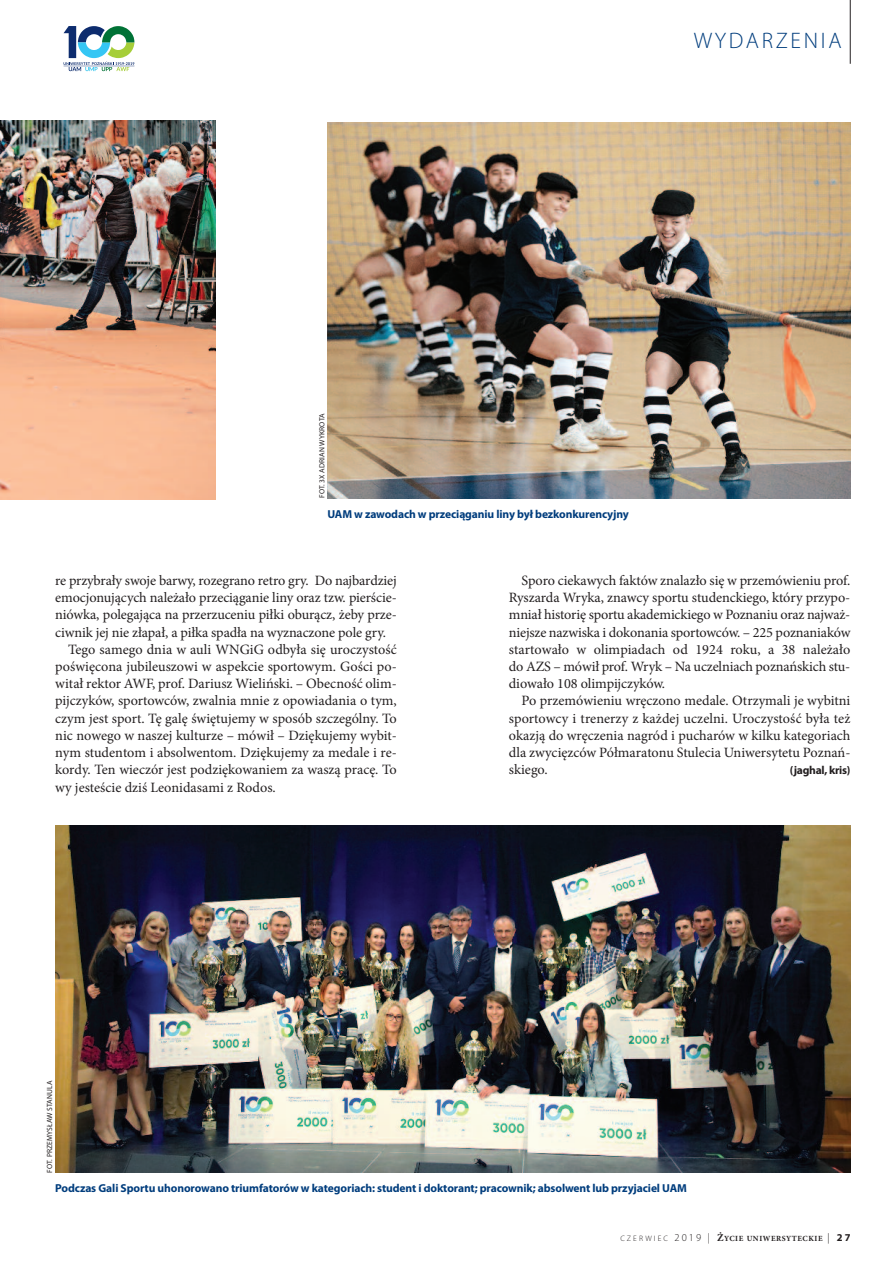
<style>
.page{position:relative;width:893px;height:1263px;background:#fff}
.page>*{position:absolute;margin:0;border:0;box-sizing:border-box;transform-origin:0 0}
.t1{font:300 22.5px "Myriad Pro";letter-spacing:.12em;color:#013d7d}
.t2{font:14.25px/17.2px "Minion Pro";letter-spacing:-.005em;color:#231f20;text-align:justify}
.t3{font:700 11.55px "Myriad Pro";letter-spacing:-.01em;color:#013d7d}
.t4{font:700 11.55px "Myriad Pro";letter-spacing:-.025em;color:#231f20}
.t5{font:700 7.8px "Minion Pro";letter-spacing:.065em;color:#231f20}
.t6{font:7.5px "Myriad Pro";letter-spacing:.02em;color:#231f20}
.s1{font-family:"Myriad Pro";font-weight:300}
.s2{font-family:"Myriad Pro";font-weight:300;font-size:10.5px}
.s3{font-size:10.5px}
.s4{font-family:"Myriad Pro";font-size:10.5px}
</style>
<div class="page">
<svg style="left:64px;top:26px;width:70px;height:45px"></svg>
<hr style="left:850px;top:0;width:1px;height:64px;background:#231f20">
<img style="left:0;top:120px;width:215px;height:379px">
<img style="left:327px;top:122px;width:523px;height:377px">
<img style="left:55px;top:826px;width:795px;height:347px">
<h1 class="t1" style="left:694px;top:32px;width:149px">WYDARZENIA</h1>
<p class="t6" style="left:319px;top:498px;width:86px;rotate:-90deg">fot. 3x adrian wykrota</p>
<p class="t3" style="left:327px;top:510px;width:303px">UAm w zawodach w przeciąganiu liny był bezkonkurencyjny</p>
<p class="t2" style="left:55px;top:573px;width:343px">re przybrały swoje barwy, rozegrano retro gry. Do najbardziej</p>
<p class="t2" style="left:55px;top:590px;width:343px">emocjonujących należało przeciąganie liny oraz tzw. pierście-</p>
<p class="t2" style="left:55px;top:607px;width:343px">niówka, polegająca na przerzuceniu piłki oburącz, żeby prze-</p>
<p class="t2" style="left:55px;top:625px;width:332px">ciwnik jej nie złapał, a piłka spadła na wyznaczone pole gry.</p>
<p class="t2" style="left:68px;top:642px;width:330px">Tego samego dnia w auli WNGiG odbyła się uroczystość</p>
<p class="t2" style="left:55px;top:659px;width:343px">poświęcona jubileuszowi w aspekcie sportowym. Gości po-</p>
<p class="t2" style="left:55px;top:676px;width:343px">witał rektor AWF, prof. Dariusz Wieliński. – Obecność olim-</p>
<p class="t2" style="left:55px;top:693px;width:343px">pijczyków, sportowców, zwalnia mnie z opowiadania o tym,</p>
<p class="t2" style="left:55px;top:711px;width:343px">czym jest sport. Tę galę świętujemy w sposób szczególny. To</p>
<p class="t2" style="left:55px;top:728px;width:343px">nic nowego w naszej kulturze – mówił – Dziękujemy wybit-</p>
<p class="t2" style="left:55px;top:745px;width:343px">nym studentom i absolwentom. Dziękujemy za medale i re-</p>
<p class="t2" style="left:55px;top:762px;width:343px">kordy. Ten wieczór jest podziękowaniem za waszą pracę. To</p>
<p class="t2" style="left:55px;top:780px;width:222px">wy jesteście dziś Leonidasami z Rodos.</p>
<p class="t2" style="left:509px;top:573px;width:343px;text-indent:13px">Sporo ciekawych faktów znalazło się w przemówieniu prof.<br>Ryszarda Wryka, znawcy sportu studenckiego, który przypo&shy;mniał historię sportu akademickiego w Poznaniu oraz najważ&shy;niejsze nazwiska i dokonania sportowców. – 225 poznaniaków startowało w olimpiadach od 1924 roku, a 38 należało do AZS – mówił prof. Wryk – Na uczelniach poznańskich stu&shy;diowało 108 olimpijczyków.</p>
<p class="t2" style="left:509px;top:693px;width:343px;text-indent:13px">Po przemówieniu wręczono medale. Otrzymali je wybitni sportowcy i trenerzy z każdej uczelni. Uroczystość była też okazją do wręczenia nagród i pucharów w kilku kategoriach dla zwycięzców Półmaratonu Stulecia Uniwersytetu Poznań&shy;skiego.</p>
<p class="t4" style="left:790px;top:766px;width:62px">(jaghal, kris)</p>
<p class="t6" style="left:47px;top:1173px;width:94px;rotate:-90deg">fot. Przemysław stanUla</p>
<p class="t3" style="left:55px;top:1184px;width:633px">Podczas Gali Sportu uhonorowano triumfatorów w kategoriach: student i doktorant; pracownik; absolwent lub przyjaciel UAm</p>
<p class="t5" style="left:620px;top:1236px;width:232px"><span class="s1">C Z E R W I E C</span> <span class="s2">2019 |</span> <span class="s3">Ż</span>YCIE UNIWERSYTECKIE <span class="s2">|</span> <span class="s4">27</span></p>
</div>
